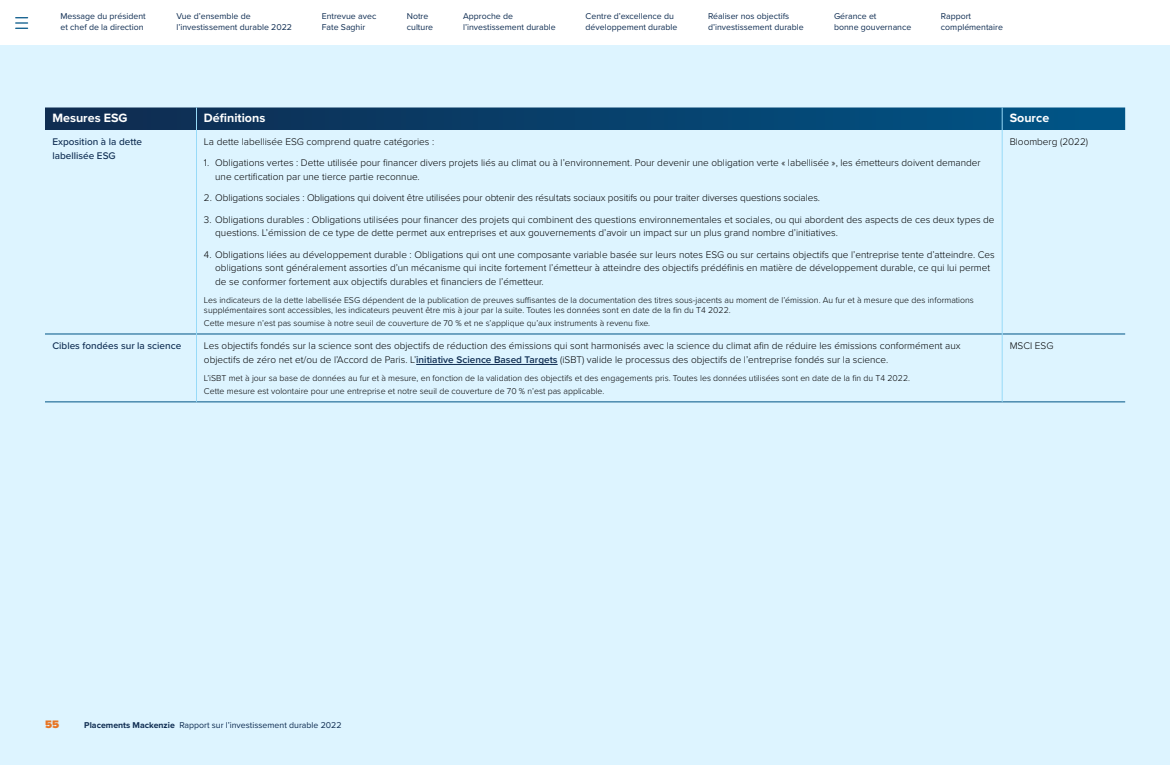
<style>
.page{position:relative;width:1170px;height:765px;background:#fff}
.page>*{position:absolute;margin:0;border:0;box-sizing:border-box;transform-origin:0 0}
.t1{font:700 12.5px "Proxima Nova";color:#fff}
.t2{font:900 11.25px "Proxima Nova";color:#e87524}
.Body{font:300 10px/13.8px "Proxima Nova";color:#000}
.Body-2{font:500 10px/13.8px "Proxima Nova";color:#0f2d52}
.Footnote{font:300 8.75px/10px "Proxima Nova";color:#000}
.t3{font:8.75px/11.2px "Proxima Nova";color:#0f2d52}
.s1{font-weight:600;color:#0f2d52}
.s2{font-weight:700}
</style>
<div class="page">
<div style="left:0;top:45px;width:1170px;height:720px;background:#ddf4ff"></div>
<svg style="left:16px;top:17px;width:12px;height:12px"></svg>
<hr style="left:45px;top:334px;width:151px;height:1px;background:#005486">
<hr style="left:197px;top:334px;width:805px;height:1px;background:#005486">
<hr style="left:1002px;top:334px;width:123px;height:1px;background:#005486">
<hr style="left:45px;top:402px;width:151px;height:1px;background:#005486">
<hr style="left:196px;top:402px;width:806px;height:1px;background:#005486">
<hr style="left:1002px;top:402px;width:123px;height:1px;background:#005486">
<hr style="left:196px;top:130px;width:1px;height:204px;background:#97daf8">
<hr style="left:1002px;top:130px;width:1px;height:204px;background:#97daf8">
<hr style="left:196px;top:334px;width:1px;height:68px;background:#97daf8">
<hr style="left:1002px;top:334px;width:1px;height:68px;background:#97daf8">
<svg style="left:45px;top:108px;width:1080px;height:22px;background:#073f6b"></svg>
<hr style="left:416px;top:364px;width:142px;height:1px;background:#0f2d52">
<p class="t3" style="left:61px;top:10px;width:87px">Message du président et chef de la direction</p>
<p class="t3" style="left:176px;top:10px;width:117px">Vue d’ensemble de l’investissement durable 2022</p>
<p class="t3" style="left:322px;top:10px;width:56px">Entrevue avec<br>Fate Saghir</p>
<p class="t3" style="left:407px;top:10px;width:28px">Notre culture</p>
<p class="t3" style="left:463px;top:10px;width:94px">Approche de l’investissement durable</p>
<p class="t3" style="left:586px;top:10px;width:93px">Centre d’excellence du développement durable</p>
<p class="t3" style="left:708px;top:10px;width:97px">Réaliser nos objectifs d’investissement durable</p>
<p class="t3" style="left:834px;top:10px;width:79px">Gérance et<br>bonne gouvernance</p>
<p class="t3" style="left:941px;top:10px;width:64px">Rapport complémentaire</p>
<p class="t1" style="left:52px;top:109px;width:77px">Mesures ESG</p>
<p class="t1" style="left:204px;top:109px;width:63px">Définitions</p>
<p class="t1" style="left:1010px;top:109px;width:41px">Source</p>
<p class="Body-2" style="left:52px;top:135px;width:91px">Exposition à la dette labellisée ESG</p>
<p class="Body" style="left:204px;top:135px;width:232px">La dette labellisée ESG comprend quatre catégories :</p>
<p class="Body" style="left:215px;top:156px;width:767px;text-indent:-11px">1. Obligations vertes : Dette utilisée pour financer divers projets liés au climat ou à l’environnement. Pour devenir une obligation verte « labellisée », les émetteurs doivent demander une certification par une tierce partie reconnue.</p>
<p class="Body" style="left:204px;top:191px;width:618px">2. Obligations sociales : Obligations qui doivent être utilisées pour obtenir des résultats sociaux positifs ou pour traiter diverses questions sociales.</p>
<p class="Body" style="left:215px;top:212px;width:781px;text-indent:-11px">3. Obligations durables : Obligations utilisées pour financer des projets qui combinent des questions environnementales et sociales, ou qui abordent des aspects de ces deux types de questions. L’émission de ce type de dette permet aux entreprises et aux gouvernements d’avoir un impact sur un plus grand nombre d’initiatives.</p>
<p class="Body" style="left:215px;top:247px;width:781px;text-indent:-11px">4. Obligations liées au développement durable : Obligations qui ont une composante variable basée sur leurs notes ESG ou sur certains objectifs que l’entreprise tente d’atteindre. Ces obligations sont généralement assorties d’un mécanisme qui incite fortement l’émetteur à atteindre des objectifs prédéfinis en matière de développement durable, ce qui lui permet de se conformer fortement aux objectifs durables et financiers de l’émetteur.</p>
<p class="Footnote" style="left:204px;top:294px;width:771px">Les indicateurs de la dette labellisée ESG dépendent de la publication de preuves suffisantes de la documentation des titres sous-jacents au moment de l’émission. Au fur et à mesure que des informations supplémentaires sont accessibles, les indicateurs peuvent être mis à jour par la suite. Toutes les données sont en date de la fin du T4 2022.</p>
<p class="Footnote" style="left:204px;top:318px;width:448px">Cette mesure n’est pas soumise à notre seuil de couverture de 70 % et ne s’applique qu’aux instruments à revenu fixe.</p>
<p class="Body" style="left:1010px;top:135px;width:80px">Bloomberg (2022)</p>
<p class="Body-2" style="left:52px;top:339px;width:130px">Cibles fondées sur la science</p>
<p class="Body" style="left:204px;top:339px;width:758px">Les objectifs fondés sur la science sont des objectifs de réduction des émissions qui sont harmonisés avec la science du climat afin de réduire les émissions conformément aux objectifs de zéro net et/ou de l’Accord de Paris. L’<span class="s1">initiative Science Based Targets</span> (iSBT) valide le processus des objectifs de l’entreprise fondés sur la science.</p>
<p class="Footnote" style="left:204px;top:372px;width:708px">L’iSBT met à jour sa base de données au fur et à mesure, en fonction de la validation des objectifs et des engagements pris. Toutes les données utilisées sont en date de la fin du T4 2022.</p>
<p class="Footnote" style="left:204px;top:386px;width:402px">Cette mesure est volontaire pour une entreprise et notre seuil de couverture de 70 % n’est pas applicable.</p>
<p class="Body" style="left:1010px;top:339px;width:45px">MSCI ESG</p>
<p class="t2" style="left:45px;top:716px;width:16px">55</p>
<p class="t3" style="left:84px;top:720px;width:259px"><span class="s2">Placements Mackenzie</span> Rapport sur l’investissement durable 2022</p>
</div>
